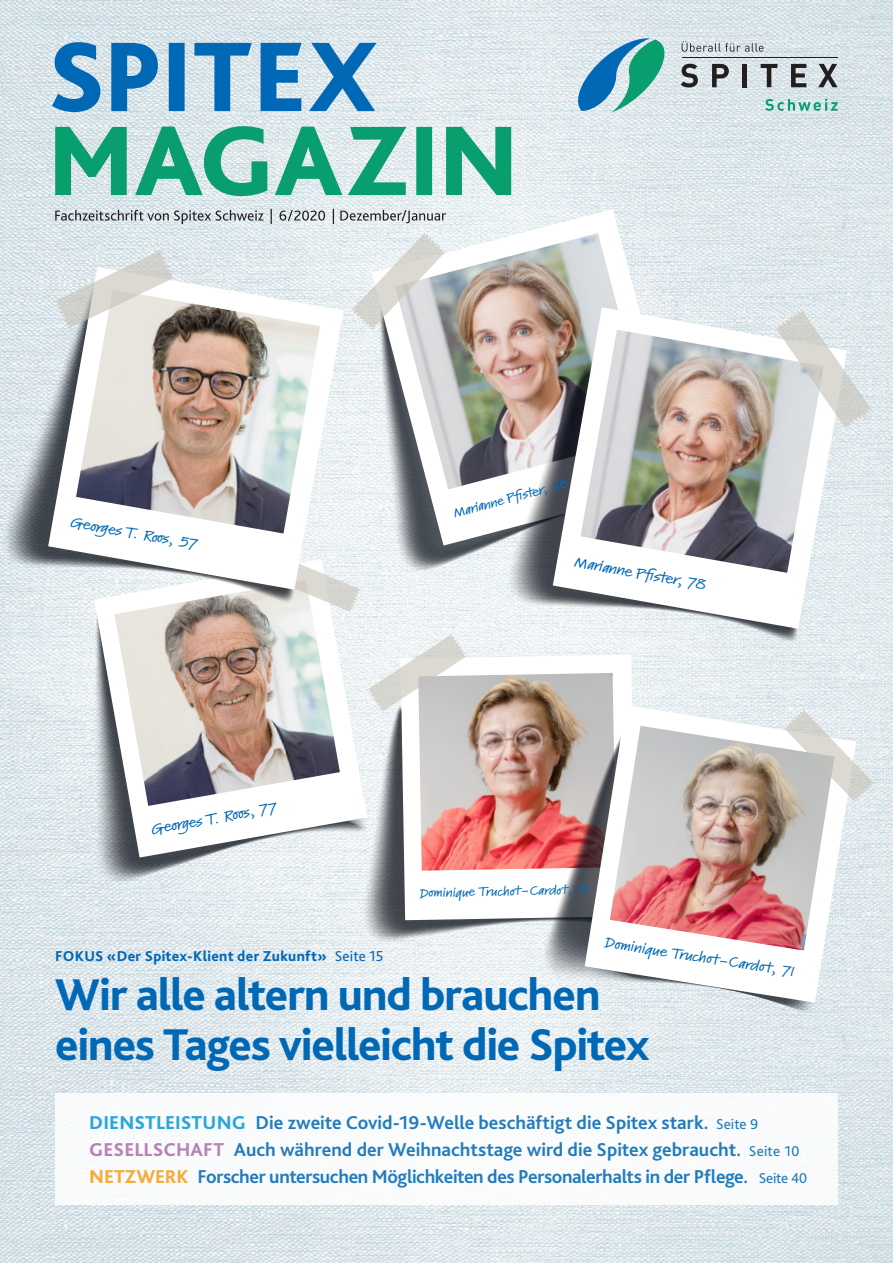
<style>
.page{position:relative;width:893px;height:1263px;background:#fff}
.page>*{position:absolute;margin:0;border:0;box-sizing:border-box;transform-origin:0 0}
.t1{font:800 46.5px/49.5px "Bliss 2";letter-spacing:-.025em;color:#0168b5}
.t2{font:700 19.5px/27px "Bliss 2";letter-spacing:-.01em;color:#0168b5}
.t3{font:800 15px "Bliss 2";letter-spacing:.02em;color:#0168b5}
.t4{font:600 expanded 13.8px "Kremlin Pro";color:#0168b5}
.t5{font:600 expanded 13.35px "Kremlin Pro";color:#0168b5}
.t6{font:600 expanded 12.15px "Kremlin Pro";color:#0168b5}
.t7{font:600 expanded 11.7px "Kremlin Pro";color:#0168b5}
.s1{font-weight:400}
.s2{font-weight:800;color:#0a9bd9}
.s3{font-weight:400;font-size:15px}
.s4{font-weight:800;color:#b172af}
.s5{font-weight:800;color:#f9a21c}
</style>
<div class="page">
<img style="left:0;top:0;width:893px;height:1263px">
<svg style="left:401px;top:655px;width:235px;height:265px"></svg>
<img style="left:418px;top:673px;width:198px;height:198px">
<svg style="left:370px;top:634px;width:97px;height:78px"></svg>
<svg style="left:372px;top:209px;width:312px;height:336px"></svg>
<img style="left:395px;top:233px;width:256px;height:256px">
<svg style="left:351px;top:232px;width:95px;height:98px"></svg>
<svg style="left:585px;top:705px;width:271px;height:298px"></svg>
<img style="left:610px;top:726px;width:224px;height:224px">
<svg style="left:784px;top:709px;width:90px;height:93px;background:#d8dad9"></svg>
<svg style="left:94px;top:559px;width:273px;height:298px"></svg>
<img style="left:114px;top:604px;width:226px;height:202px">
<svg style="left:264px;top:553px;width:97px;height:59px"></svg>
<svg style="left:48px;top:267px;width:296px;height:323px"></svg>
<img style="left:76px;top:289px;width:244px;height:244px">
<svg style="left:55px;top:250px;width:129px;height:178px;background:#d2cfca"></svg>
<svg style="left:553px;top:307px;width:294px;height:322px"></svg>
<img style="left:580px;top:330px;width:244px;height:243px">
<svg style="left:775px;top:309px;width:97px;height:119px;background:#dce0e0"></svg>
<svg style="left:55px;top:126px;width:456px;height:70px;background:#75c3ad"></svg>
<svg style="left:52px;top:42px;width:325px;height:70px;background:#74aad0"></svg>
<svg style="left:578px;top:38px;width:92px;height:75px;background:#7cb9c3"></svg>
<svg style="left:765px;top:99px;width:73px;height:12px"></svg>
<svg style="left:681px;top:64px;width:17px;height:23px"></svg>
<svg style="left:712px;top:64px;width:17px;height:23px"></svg>
<div style="left:742px;top:64px;width:5px;height:23px;background:#231f20"></div>
<svg style="left:761px;top:64px;width:16px;height:23px"></svg>
<svg style="left:791px;top:64px;width:15px;height:23px"></svg>
<svg style="left:818px;top:64px;width:20px;height:23px"></svg>
<hr style="left:682px;top:57px;width:156px;height:1px;background:#231f20">
<svg style="left:682px;top:41px;width:82px;height:11px"></svg>
<svg style="left:55px;top:209px;width:391px;height:15px;background:#bcc3c5"></svg>
<div style="left:55px;top:1093px;width:783px;height:111px;background:#fff"></div>
<p class="t4" style="left:73px;top:512px;width:130px;rotate:10deg">Georges T. Roos, 57</p>
<p class="t4" style="left:150px;top:820px;width:129px;rotate:-10deg">Georges T. Roos, 77</p>
<p class="t6" style="left:451px;top:505px;width:121px;rotate:-15deg">Marianne Pfi ster, 58</p>
<p class="t4" style="left:576px;top:552px;width:135px;rotate:10deg">Marianne Pfi ster, 78</p>
<p class="t7" style="left:419px;top:884px;width:171px;rotate:-1deg">Dominique Truchot-Cardot, 51</p>
<p class="t5" style="left:606px;top:932px;width:194px;rotate:9deg">Dominique Truchot-Cardot, 71</p>
<p class="t3" style="left:55px;top:946px;width:330px">FOKUS «Der Spitex-Klient der Zukunft» <span class="s1">Seite 15</span></p>
<h1 class="t1" style="left:55px;top:970px;width:596px">Wir alle altern und brauchen eines Tages vielleicht die Spitex</h1>
<p class="t2" style="left:89px;top:1109px;width:719px"><span class="s2">DIENSTLEISTUNG</span> Die zweite Covid-19-Welle beschäftigt die Spitex stark. <span class="s3">Seite 9<br></span><span class="s4">GESELLSCHAFT</span> Auch während der Weihnachtstage wird die Spitex gebraucht. <span class="s3">Seite 10<br></span><span class="s5">NETZWERK</span> Forscher untersuchen Möglichkeiten des Personalerhalts in der Pflege. <span class="s3">Seite 40</span></p>
</div>
